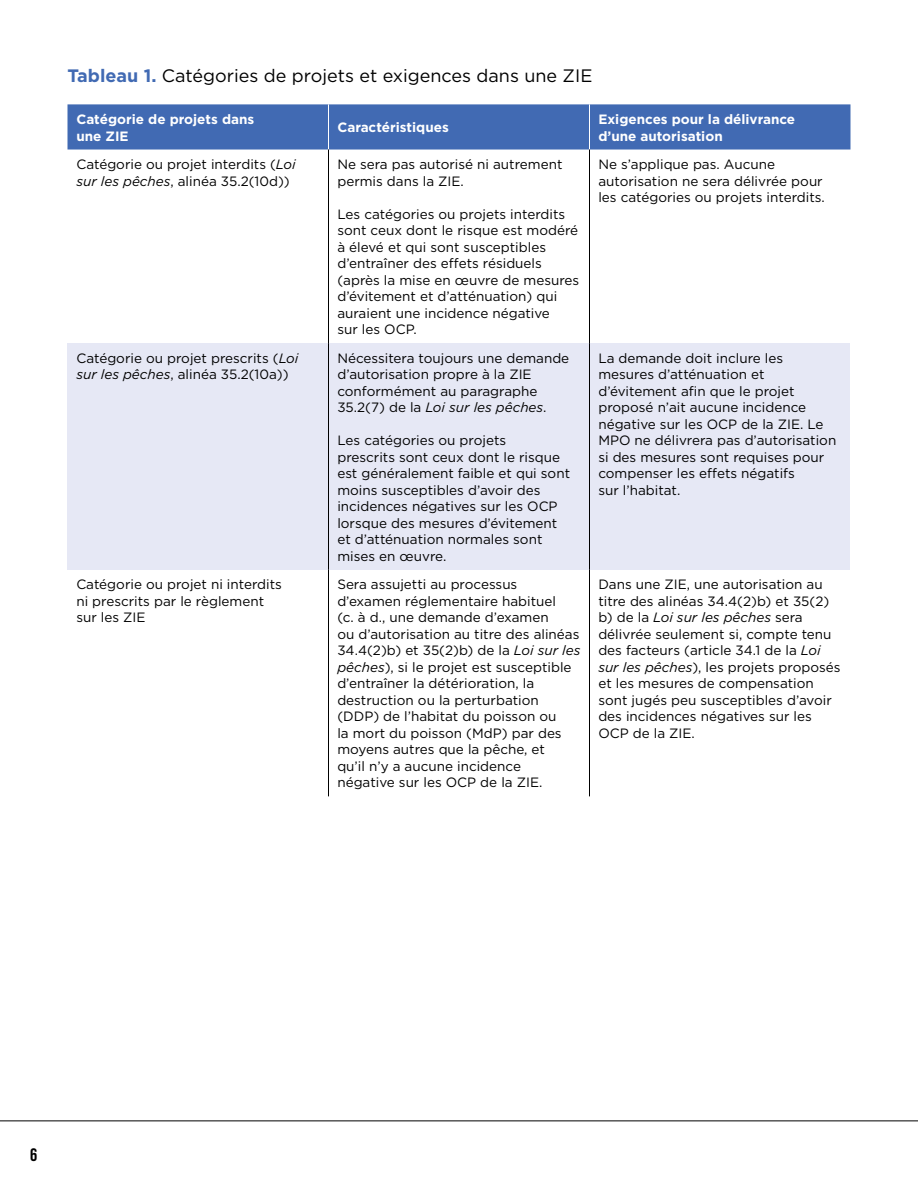
<style>
.page{position:relative;width:918px;height:1188px;background:#fff}
.page>*{position:absolute;margin:0;border:0;box-sizing:border-box;transform-origin:0 0}
.t1{font:18px "Gotham";color:#000}
.t2{font:700 18px "Bebas Neue";color:#000}
.t3{font:13.5px/16.5px "Gotham";color:#000}
.t4{font:700 13.5px/16.5px "Gotham";color:#fff}
.s1{font-weight:700;color:#416ab3}
.s2{font-style:italic}
</style>
<div class="page">
<div style="left:68px;top:104px;width:782px;height:46px;background:#416ab3"></div>
<hr style="left:0;top:1120px;width:918px;height:1px;background:#000">
<div style="left:328px;top:343px;width:262px;height:227px;background:#e6e8f5"></div>
<div style="left:590px;top:343px;width:260px;height:227px;background:#e6e8f5"></div>
<hr style="left:589px;top:104px;width:1px;height:46px;background:#fff">
<hr style="left:589px;top:150px;width:1px;height:193px;background:#000">
<hr style="left:589px;top:343px;width:1px;height:227px;background:#000">
<hr style="left:589px;top:570px;width:1px;height:226px;background:#000">
<div style="left:68px;top:343px;width:260px;height:227px;background:#e6e8f5"></div>
<hr style="left:328px;top:104px;width:1px;height:46px;background:#fff">
<hr style="left:328px;top:150px;width:1px;height:193px;background:#000">
<hr style="left:328px;top:343px;width:1px;height:227px;background:#000">
<hr style="left:328px;top:570px;width:1px;height:226px;background:#000">
<p class="t1" style="left:68px;top:64px;width:526px"><span class="s1">Tableau 1.</span> Catégories de projets et exigences dans une ZIE</p>
<p class="t4" style="left:76px;top:111px;width:179px">Catégorie de projets dans une ZIE</p>
<p class="t4" style="left:337px;top:119px;width:113px">Caractéristiques</p>
<p class="t4" style="left:598px;top:111px;width:198px">Exigences pour la délivrance d’une autorisation</p>
<p class="t3" style="left:76px;top:156px;width:221px">Catégorie ou projet interdits (<span class="s2">Loi sur les pêches</span>, alinéa 35.2(10d))</p>
<p class="t3" style="left:337px;top:156px;width:227px">Ne sera pas autorisé ni autrement permis dans la ZIE.</p>
<p class="t3" style="left:337px;top:205px;width:243px">Les catégories ou projets interdits sont ceux dont le risque est modéré à élevé et qui sont susceptibles d’entraîner des efets résiduels (après la mise en œuvre de mesures d’évitement et d’atténuation) qui auraient une incidence négative<br>sur les OCP.</p>
<p class="t3" style="left:337px;top:350px;width:233px">Nécessitera toujours une demande d’autorisation propre à la ZIE conformément au paragraphe<br>35.2(7) de la <span class="s2">Loi sur les pêches</span>.</p>
<p class="t3" style="left:337px;top:432px;width:234px">Les catégories ou projets<br>prescrits sont ceux dont le risque est généralement faible et qui sont moins susceptibles d’avoir des incidences négatives sur les OCP lorsque des mesures d’évitement et d’atténuation normales sont mises en œuvre.</p>
<p class="t3" style="left:337px;top:576px;width:245px">Sera assujetti au processus d’examen réglementaire habituel<br>(c. à d., une demande d’examen<br>ou d’autorisation au titre des alinéas<br>34.4(2)b) et 35(2)b) de la <span class="s2">Loi sur les pêches</span>), si le projet est susceptible d’entraîner la détérioration, la destruction ou la perturbation (DDP) de l’habitat du poisson ou<br>la mort du poisson (MdP) par des moyens autres que la pêche, et<br>qu’il n’y a aucune incidence négative sur les OCP de la ZIE.</p>
<p class="t3" style="left:598px;top:156px;width:228px">Ne s’applique pas. Aucune autorisation ne sera délivrée pour les catégories ou projets interdits.</p>
<p class="t3" style="left:76px;top:350px;width:224px">Catégorie ou projet prescrits (<span class="s2">Loi sur les pêches</span>, alinéa 35.2(10a))</p>
<p class="t3" style="left:598px;top:349px;width:239px">La demande doit inclure les mesures d’atténuation et d’évitement afn que le projet proposé n’ait aucune incidence négative sur les OCP de la ZIE. Le<br>MPO ne délivrera pas d’autorisation si des mesures sont requises pour compenser les efets négatifs<br>sur l’habitat.</p>
<p class="t3" style="left:76px;top:576px;width:207px">Catégorie ou projet ni interdits ni prescrits par le règlement sur les ZIE</p>
<p class="t3" style="left:598px;top:576px;width:244px">Dans une ZIE, une autorisation au titre des alinéas 34.4(2)b) et 35(2) b) de la <span class="s2">Loi sur les pêches</span> sera délivrée seulement si, compte tenu des facteurs (article 34.1 de la <span class="s2">Loi sur les pêches</span>), les projets proposés et les mesures de compensation sont jugés peu susceptibles d’avoir des incidences négatives sur les<br>OCP de la ZIE.</p>
<h1 class="t2" style="left:30px;top:1145px;width:9px">6</h1>
</div>
